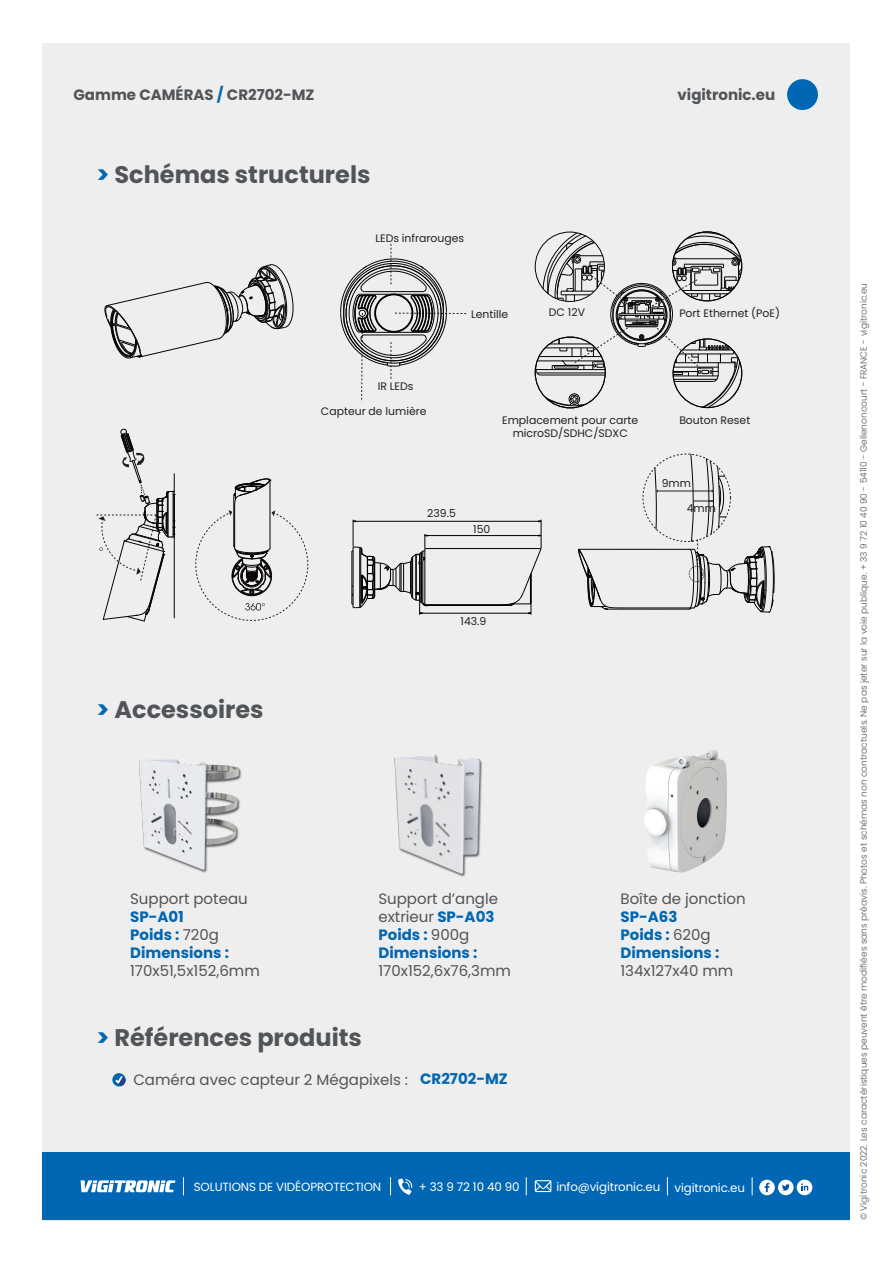
<style>
.page{position:relative;width:893px;height:1263px;background:#fff}
.page>*{position:absolute;margin:0;border:0;box-sizing:border-box;transform-origin:0 0}
.t1{font:700 24px "Poppins";color:#515458}
.t2{font:15px/18px "Poppins";color:#515458}
.t3{font:700 15px/18px "Poppins";color:#0166b3}
.t4{font:700 15px "Poppins";color:#515458}
.t5{font:11.85px "Poppins";letter-spacing:-.01em;color:#fff}
.t6{font:10.8px/13px "Poppins";color:#231f20;text-align:center}
.t7{font:300 9px "Poppins";color:#515458}
.s1{color:#0166b3}
.s2{font-weight:400;color:#515458}
.s3{font-weight:700;color:#0166b3}
</style>
<div class="page">
<div style="left:43px;top:43px;width:807px;height:1177px;background:#edeeed"></div>
<div style="left:43px;top:1152px;width:807px;height:68px;background:#0166b3"></div>
<svg style="left:81px;top:1180px;width:94px;height:12px"></svg>
<div style="left:778px;top:1180px;width:15px;height:15px;background:#fff;border-radius:50%"></div>
<svg style="left:782px;top:1184px;width:8px;height:7px"></svg>
<svg style="left:759px;top:1180px;width:16px;height:15px"></svg>
<svg style="left:765px;top:1183px;width:4px;height:9px"></svg>
<svg style="left:797px;top:1179px;width:15px;height:16px"></svg>
<svg style="left:801px;top:1183px;width:7px;height:7px"></svg>
<svg style="left:183px;top:1177px;width:1px;height:18px"></svg>
<svg style="left:390px;top:1177px;width:1px;height:18px"></svg>
<svg style="left:398px;top:1178px;width:15px;height:17px"></svg>
<svg style="left:526px;top:1177px;width:1px;height:18px"></svg>
<svg style="left:535px;top:1180px;width:16px;height:12px"></svg>
<svg style="left:667px;top:1177px;width:1px;height:18px"></svg>
<svg style="left:752px;top:1177px;width:1px;height:18px"></svg>
<svg style="left:112px;top:1073px;width:14px;height:13px"></svg>
<svg style="left:115px;top:1076px;width:11px;height:10px"></svg>
<div style="left:787px;top:79px;width:31px;height:31px;background:#0166b3;border-radius:50%"></div>
<img style="left:644px;top:750px;width:83px;height:123px">
<svg style="left:105px;top:264px;width:188px;height:94px"></svg>
<svg style="left:340px;top:244px;width:126px;height:158px"></svg>
<svg style="left:535px;top:232px;width:207px;height:176px"></svg>
<div style="left:535px;top:337px;width:70px;height:71px;border:1px solid #070304;border-radius:50%"></div>
<svg style="left:96px;top:428px;width:79px;height:193px"></svg>
<svg style="left:195px;top:478px;width:113px;height:143px"></svg>
<hr style="left:428px;top:605px;width:69px;height:1px;background:#000001">
<hr style="left:425px;top:548px;width:116px;height:1px;background:#000001">
<hr style="left:420px;top:613px;width:111px;height:1px;background:#000001">
<svg style="left:352px;top:520px;width:77px;height:95px"></svg>
<hr style="left:425px;top:535px;width:116px;height:1px;background:#000001">
<hr style="left:353px;top:521px;width:188px;height:1px;background:#000001">
<svg style="left:496px;top:520px;width:46px;height:95px"></svg>
<svg style="left:654px;top:468px;width:4px;height:62px"></svg>
<hr style="left:657px;top:491px;width:55px;height:1px;background:#231f20">
<hr style="left:608px;top:609px;width:81px;height:1px;background:#070304">
<hr style="left:623px;top:608px;width:71px;height:1px;background:#070304">
<hr style="left:579px;top:549px;width:115px;height:1px;background:#070304">
<svg style="left:578px;top:549px;width:45px;height:61px"></svg>
<svg style="left:689px;top:454px;width:85px;height:159px"></svg>
<div style="left:689px;top:566px;width:15px;height:16px;border:1px dashed #231f20;border-radius:50%"></div>
<img style="left:139px;top:759px;width:103px;height:114px">
<img style="left:394px;top:754px;width:88px;height:123px">
<h2 class="t4" style="left:74px;top:86px;width:242px">Gamme CAMÉRAS <span class="s1">/</span> CR2702-MZ</h2>
<h1 class="t1" style="left:96px;top:161px;width:276px"><span class="s1">&gt;</span> Schémas structurels</h1>
<p class="t6" style="left:375px;top:232px;width:90px">LEDs infrarouges</p>
<p class="t6" style="left:471px;top:308px;width:39px">Lentille</p>
<p class="t6" style="left:549px;top:306px;width:38px">DC 12V</p>
<h2 class="t4" style="left:677px;top:86px;width:99px">vigitronic.eu</h2>
<p class="t6" style="left:679px;top:307px;width:102px">Port Ethernet (PoE)</p>
<p class="t6" style="left:378px;top:380px;width:37px">IR LEDs</p>
<p class="t6" style="left:321px;top:405px;width:107px">Capteur de lumière</p>
<p class="t6" style="left:427px;top:507px;width:30px">239.5</p>
<p class="t6" style="left:502px;top:414px;width:138px">Emplacement pour carte microSD/SDHC/SDXC</p>
<p class="t6" style="left:679px;top:414px;width:73px">Bouton Reset</p>
<p class="t6" style="left:473px;top:522px;width:19px">150</p>
<p class="t6" style="left:662px;top:477px;width:31px">9mm</p>
<p class="t6" style="left:687px;top:502px;width:31px">4mm</p>
<h1 class="t1" style="left:96px;top:695px;width:169px"><span class="s1">&gt;</span> Accessoires</h1>
<p class="t6" style="left:461px;top:615px;width:27px">143.9</p>
<h2 class="t2" style="left:130px;top:890px;width:119px">Support poteau</h2>
<h2 class="t3" style="left:130px;top:908px;width:100px">SP-A01<br>Poids : <span class="s2">720g<br></span>Dimensions :</h2>
<h2 class="t2" style="left:130px;top:962px;width:131px">170x51,5x152,6mm</h2>
<h2 class="t2" style="left:378px;top:890px;width:121px">Support d’angle extrieur <span class="s3">SP-A03<br>Poids :</span> 900g<br><span class="s3">Dimensions :</span></h2>
<h2 class="t2" style="left:378px;top:962px;width:134px">170x152,6x76,3mm</h2>
<h1 class="t1" style="left:96px;top:1023px;width:267px"><span class="s1">&gt;</span> Références produits</h1>
<h2 class="t2" style="left:133px;top:1071px;width:376px">Caméra avec capteur 2 Mégapixels : <span class="s3">CR2702-MZ</span></h2>
<h2 class="t2" style="left:620px;top:890px;width:127px">Boîte de jonction</h2>
<h2 class="t3" style="left:620px;top:908px;width:100px">SP-A63<br>Poids : <span class="s2">620g<br></span>Dimensions :</h2>
<h2 class="t2" style="left:620px;top:962px;width:114px">134x127x40 mm</h2>
<h3 class="t5" style="left:194px;top:1180px;width:189px">SOLUTIONS DE VIDÉOPROTECTION</h3>
<h3 class="t5" style="left:419px;top:1180px;width:102px">+ 33 9 72 10 40 90</h3>
<h3 class="t5" style="left:556px;top:1180px;width:190px">info@vigitronic.eu vigitronic.eu</h3>
<p class="t7" style="left:858px;top:1220px;width:939px;rotate:-90deg">© Vigitronic 2022. Les caractéristiques peuvent être modifiées sans préavis. Photos et schémas non contractuels. Ne pas jeter sur la voie publique. + 33 9 72 10 40 90 - 54110 - Gellenoncourt - FRANCE - vigitronic.eu</p>
</div>
